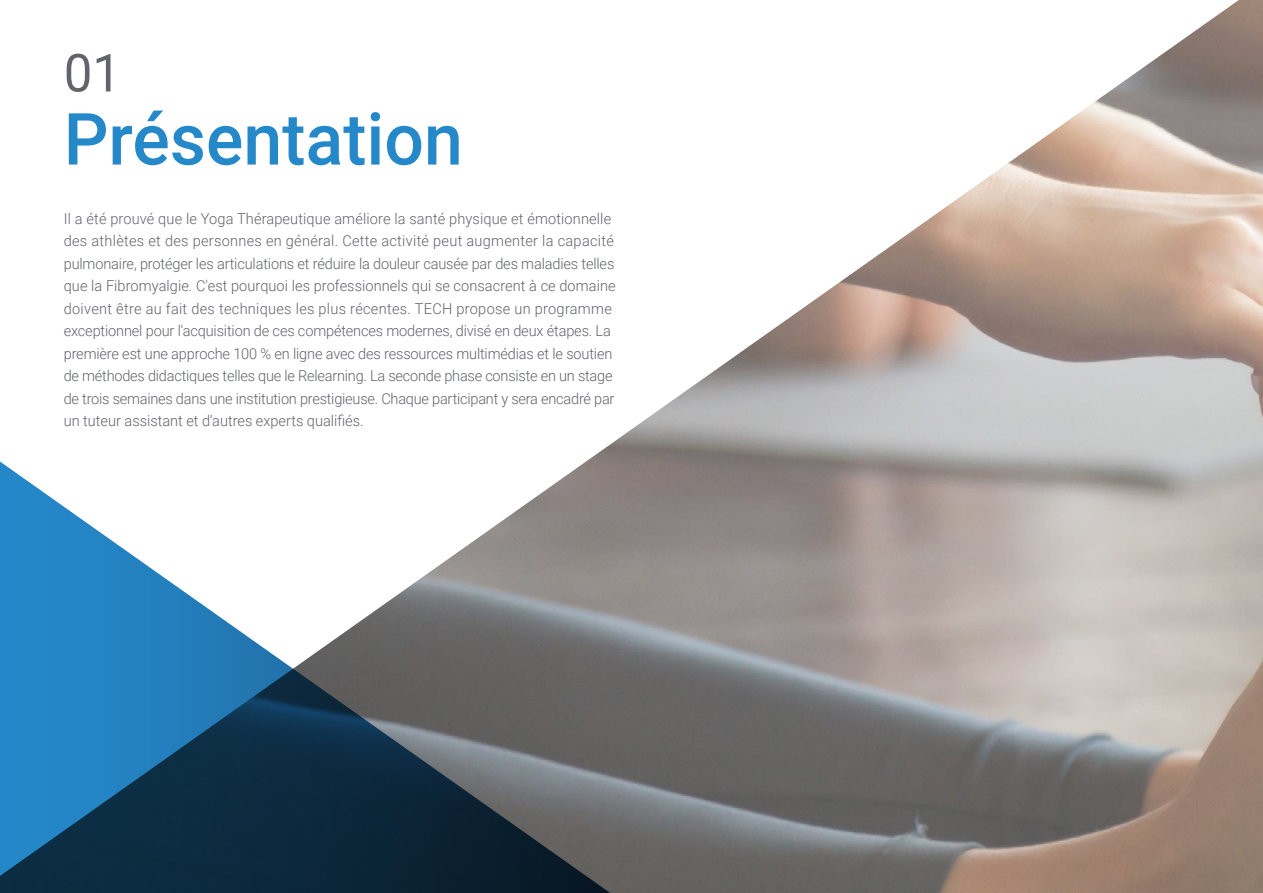
<style>
.page{position:relative;width:1263px;height:893px;background:#fff}
.page>*{position:absolute;margin:0;border:0;box-sizing:border-box;transform-origin:0 0}
.t1{font:500 72px "Roboto";color:#2488c9}
.t2{font:52.5px "Roboto";color:#61646a}
.t3{font:300 15px/22.5px "Roboto";letter-spacing:-.01em;color:#61646a}
</style>
<div class="page">
<img style="left:608px;top:0;width:655px;height:893px">
<svg style="left:0;top:446px;width:640px;height:447px"></svg>
<h2 class="t2" style="left:64px;top:36px;width:59px">01</h2>
<h1 class="t1" style="left:64px;top:89px;width:401px">Présentation</h1>
<p class="t3" style="left:64px;top:207px;width:553px">Il a été prouvé que le Yoga Thérapeutique améliore la santé physique et émotionnelle des athlètes et des personnes en général. Cette activité peut augmenter la capacité pulmonaire, protéger les articulations et réduire la douleur causée par des maladies telles que la Fibromyalgie. C'est pourquoi les professionnels qui se consacrent à ce domaine doivent être au fait des techniques les plus récentes. TECH propose un programme exceptionnel pour l'acquisition de ces compétences modernes, divisé en deux étapes. La première est une approche 100 % en ligne avec des ressources multimédias et le soutien de méthodes didactiques telles que le Relearning. La seconde phase consiste en un stage de trois semaines dans une institution prestigieuse. Chaque participant y sera encadré par un tuteur assistant et d'autres experts qualifiés.</p>
</div>
